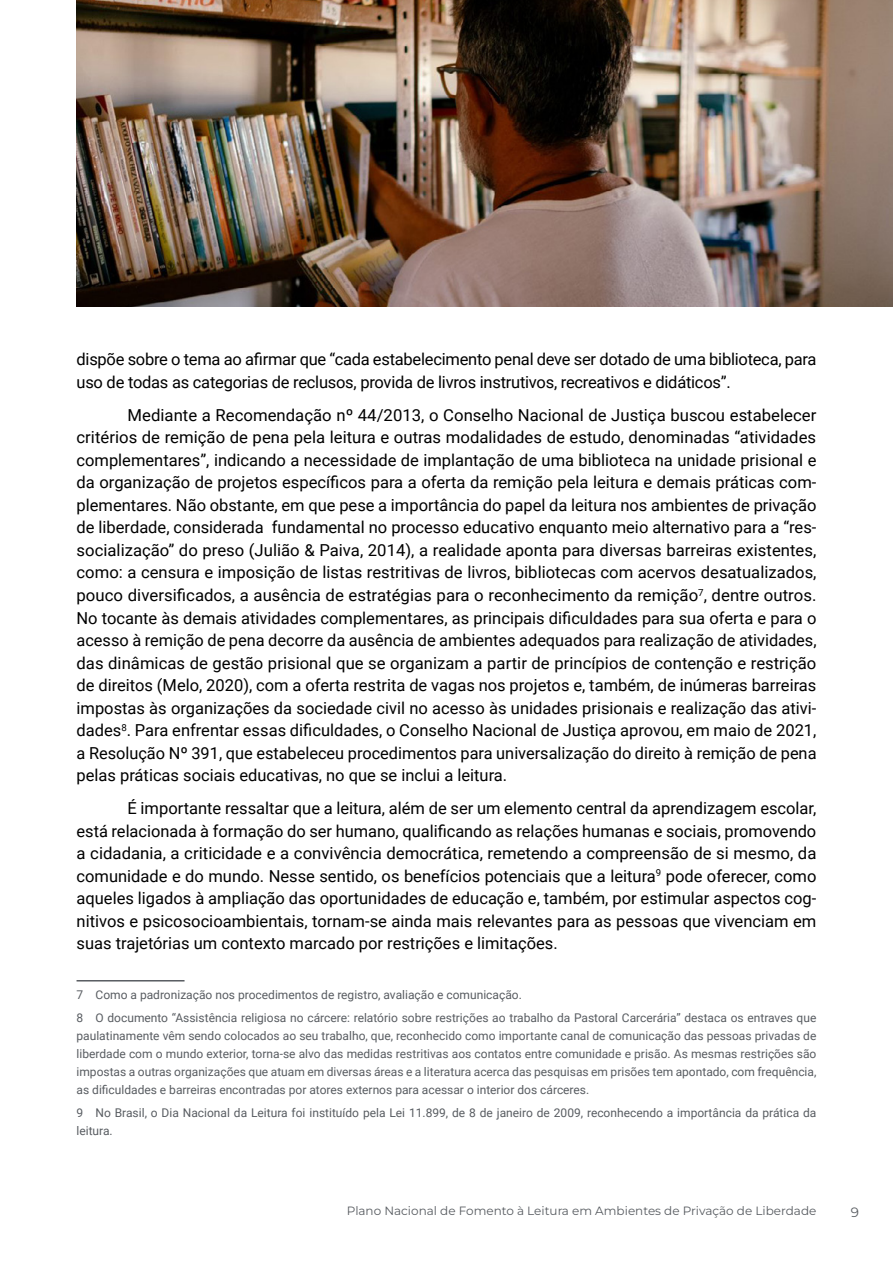
<style>
.page{position:relative;width:893px;height:1263px;background:#fff}
.page>*{position:absolute;margin:0;border:0;box-sizing:border-box;transform-origin:0 0}
.t1{font:16.5px/22.5px "Roboto";letter-spacing:-.015em;color:#000;text-align:justify}
.t2{font:13.5px "Montserrat";color:#585c61}
.t3{font:12px/18px "Roboto";color:#585c61}
.t4{font:12px "Montserrat";color:#585c61}
</style>
<div class="page">
<hr style="left:77px;top:980px;width:108px;height:1px;background:#585c61">
<img style="left:77px;top:0;width:816px;height:307px">
<p class="t1" style="left:77px;top:348px;width:741px">dispõe sobre o tema ao afirmar que “cada estabelecimento penal deve ser dotado de uma biblioteca, para uso de todas as categorias de reclusos, provida de livros instrutivos, recreativos e didáticos”.</p>
<p class="t1" style="left:77px;top:403px;width:741px;text-indent:51px">Mediante a Recomendação nº 44/2013, o Conselho Nacional de Justiça buscou estabelecer critérios de remição de pena pela leitura e outras modalidades de estudo, denominadas “atividades complementares”, indicando a necessidade de implantação de uma biblioteca na unidade prisional e da organização de projetos específicos para a oferta da remição pela leitura e demais práticas com&shy;plementares. Não obstante, em que pese a importância do papel da leitura nos ambientes de privação de liberdade, considerada fundamental no processo educativo enquanto meio alternativo para a “res&shy;socialização” do preso (Julião &amp; Paiva, 2014), a realidade aponta para diversas barreiras existentes, como: a censura e imposição de listas restritivas de livros, bibliotecas com acervos desatualizados, pouco diversificados, a ausência de estratégias para o reconhecimento da remição<sup>7</sup>, dentre outros.<br>No tocante às demais atividades complementares, as principais dificuldades para sua oferta e para o acesso à remição de pena decorre da ausência de ambientes adequados para realização de atividades, das dinâmicas de gestão prisional que se organizam a partir de princípios de contenção e restrição de direitos (Melo, 2020), com a oferta restrita de vagas nos projetos e, também, de inúmeras barreiras impostas às organizações da sociedade civil no acesso às unidades prisionais e realização das ativi&shy;dades<sup>8</sup>. Para enfrentar essas dificuldades, o Conselho Nacional de Justiça aprovou, em maio de 2021, a Resolução Nº 391, que estabeleceu procedimentos para universalização do direito à remição de pena pelas práticas sociais educativas, no que se inclui a leitura.</p>
<p class="t1" style="left:77px;top:796px;width:741px;text-indent:51px">É importante ressaltar que a leitura, além de ser um elemento central da aprendizagem escolar, está relacionada à formação do ser humano, qualificando as relações humanas e sociais, promovendo a cidadania, a criticidade e a convivência democrática, remetendo a compreensão de si mesmo, da comunidade e do mundo. Nesse sentido, os benefícios potenciais que a leitura<sup>9</sup> pode oferecer, como aqueles ligados à ampliação das oportunidades de educação e, também, por estimular aspectos cog&shy;nitivos e psicosocioambientais, tornam-se ainda mais relevantes para as pessoas que vivenciam em suas trajetórias um contexto marcado por restrições e limitações.</p>
<p class="t3" style="left:77px;top:982px;width:741px;line-height:23.2px">7 Como a padronização nos procedimentos de registro, avaliação e comunicação.<br>8 O documento “Assistência religiosa no cárcere: relatório sobre restrições ao trabalho da Pastoral Carcerária” destaca os entraves que</p>
<p class="t3" style="left:77px;top:1026px;width:741px;text-align:justify">paulatinamente vêm sendo colocados ao seu trabalho, que, reconhecido como importante canal de comunicação das pessoas privadas de liberdade com o mundo exterior, torna-se alvo das medidas restritivas aos contatos entre comunidade e prisão. As mesmas restrições são impostas a outras organizações que atuam em diversas áreas e a literatura acerca das pesquisas em prisões tem apontado, com frequência, as dificuldades e barreiras encontradas por atores externos para acessar o interior dos cárceres.</p>
<p class="t3" style="left:77px;top:1104px;width:741px">9 No Brasil, o Dia Nacional da Leitura foi instituído pela Lei 11.899, de 8 de janeiro de 2009, reconhecendo a importância da prática da leitura.</p>
<p class="t4" style="left:347px;top:1203px;width:471px">Plano Nacional de Fomento à Leitura em Ambientes de Privação de Liberdade</p>
<p class="t2" style="left:851px;top:1203px;width:10px">9</p>
</div>
